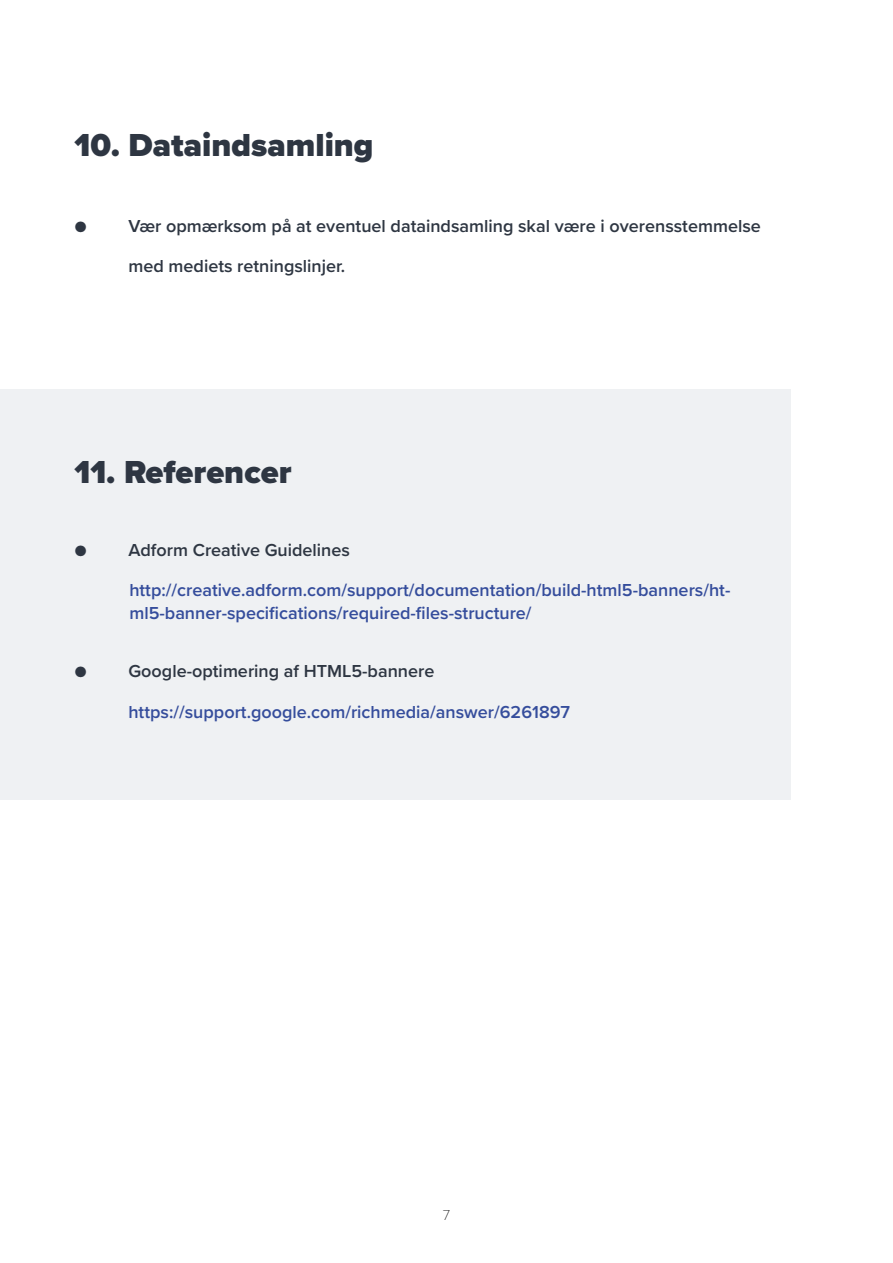
<style>
.page{position:relative;width:893px;height:1263px;background:#fff}
.page>*{position:absolute;margin:0;border:0;box-sizing:border-box;transform-origin:0 0}
.t1{font:900 33px "Proxima Nova";color:#2e3642}
.t2{font:600 18px/22.5px "Proxima Nova";color:#354d9c}
.t3{font:600 18px "Proxima Nova";color:#2e3642}
.t4{font:100 15px "Proxima Nova T";color:#000}
</style>
<div class="page">
<div style="left:0;top:389px;width:791px;height:410px;background:#eff1f3"></div>
<h1 class="t1" style="left:74px;top:120px;width:301px">10. Dataindsamling</h1>
<p class="t3" style="left:74px;top:212px;width:688px">● Vær opmærksom på at eventuel dataindsamling skal være i overensstemmelse</p>
<p class="t3" style="left:128px;top:253px;width:218px">med mediets retningslinjer.</p>
<h1 class="t1" style="left:74px;top:448px;width:219px">11. Referencer</h1>
<p class="t3" style="left:74px;top:536px;width:277px">● Adform Creative Guidelines</p>
<p class="t2" style="left:129px;top:578px;width:603px">http://creative.adform.com/support/documentation/build-html5-banners/ht&shy;ml5-banner-specifications/required-files-structure/</p>
<p class="t3" style="left:74px;top:658px;width:362px">● Google-optimering af HTML5-bannere</p>
<p class="t2" style="left:128px;top:700px;width:443px">https://support.google.com/richmedia/answer/6261897</p>
<p class="t4" style="left:443px;top:1203px;width:9px">7</p>
</div>
